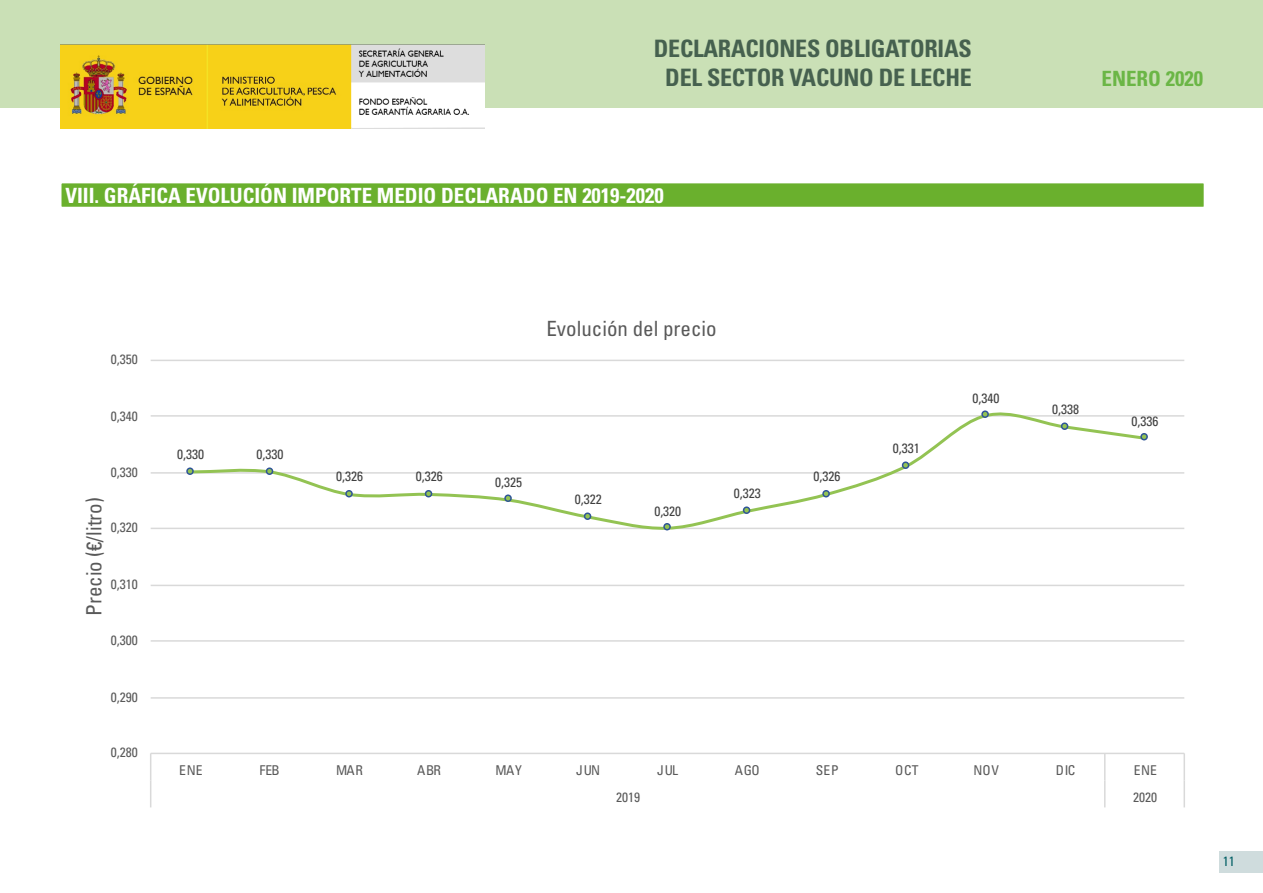
<style>
.page{position:relative;width:1263px;height:893px;background:#fff}
.page>*{position:absolute;margin:0;border:0;box-sizing:border-box;transform-origin:0 0}
.t1{font:700 condensed 24px/28.8px "Univers LT Std";letter-spacing:-.01em;color:#46614f;text-align:center}
.t2{font:700 condensed 21px "Univers LT Std";color:#fff}
.t3{font:condensed 21px "Univers LT Std";color:#595959}
.t4{font:700 condensed 21px "Univers LT Std";color:#6bb646}
.t5{font:condensed 13.5px "Univers LT Std";color:#595959}
.t6{font:condensed 13.5px "Univers LT Std";color:#404040}
.t7{font:condensed 13.5px "Univers LT Std";color:#046066}
</style>
<div class="page">
<div style="left:0;top:0;width:1263px;height:108px;background:#cae0b6"></div>
<img style="left:60px;top:44px;width:424px;height:84px">
<div style="left:1219px;top:851px;width:44px;height:21px;background:#cfdcdd"></div>
<div style="left:60px;top:182px;width:1145px;height:26px;background:#6ab02d;border:2px solid #fff"></div>
<hr style="left:151px;top:697px;width:1033px;height:2px;background:#d9d9d9">
<hr style="left:151px;top:640px;width:1033px;height:2px;background:#d9d9d9">
<hr style="left:151px;top:585px;width:1033px;height:1px;background:#d9d9d9">
<hr style="left:151px;top:528px;width:1033px;height:1px;background:#d9d9d9">
<hr style="left:151px;top:472px;width:1033px;height:2px;background:#d9d9d9">
<hr style="left:151px;top:415px;width:1033px;height:2px;background:#d9d9d9">
<hr style="left:151px;top:360px;width:1033px;height:1px;background:#d9d9d9">
<hr style="left:151px;top:753px;width:1033px;height:1px;background:#d9d9d9">
<hr style="left:1183px;top:753px;width:2px;height:27px;background:#d9d9d9">
<svg style="left:150px;top:753px;width:1px;height:54px"></svg>
<svg style="left:1104px;top:754px;width:1px;height:53px"></svg>
<hr style="left:1183px;top:780px;width:2px;height:27px;background:#d9d9d9">
<svg style="left:187px;top:412px;width:961px;height:118px"></svg>
<div style="left:186px;top:467px;width:8px;height:8px;border:2px solid #2f5597;border-radius:50%"></div>
<div style="left:266px;top:467px;width:7px;height:8px;border:2px solid #2f5597;border-radius:50%"></div>
<div style="left:345px;top:490px;width:8px;height:7px;border:2px solid #2f5597;border-radius:50%"></div>
<div style="left:425px;top:490px;width:7px;height:7px;border:2px solid #2f5597;border-radius:50%"></div>
<div style="left:504px;top:494px;width:8px;height:8px;border:2px solid #2f5597;border-radius:50%"></div>
<div style="left:584px;top:512px;width:7px;height:8px;border:2px solid #2f5597;border-radius:50%"></div>
<div style="left:663px;top:523px;width:8px;height:7px;border:2px solid #2f5597;border-radius:50%"></div>
<div style="left:743px;top:506px;width:7px;height:8px;border:2px solid #2f5597;border-radius:50%"></div>
<div style="left:822px;top:490px;width:8px;height:7px;border:2px solid #2f5597;border-radius:50%"></div>
<div style="left:902px;top:461px;width:7px;height:8px;border:2px solid #2f5597;border-radius:50%"></div>
<div style="left:981px;top:410px;width:8px;height:8px;border:2px solid #2f5597;border-radius:50%"></div>
<div style="left:1061px;top:422px;width:7px;height:8px;border:2px solid #2f5597;border-radius:50%"></div>
<div style="left:1140px;top:433px;width:8px;height:7px;border:2px solid #2f5597;border-radius:50%"></div>
<h1 class="t1" style="left:654px;top:34px;width:319px">DECLARACIONES OBLIGATORIAS<br>DEL SECTOR VACUNO DE LECHE</h1>
<h2 class="t2" style="left:65px;top:182px;width:600px">VIII. GRÁFICA EVOLUCIÓN IMPORTE MEDIO DECLARADO EN 2019-2020</h2>
<h2 class="t4" style="left:1101px;top:66px;width:103px">ENERO 2020</h2>
<p class="t5" style="left:111px;top:351px;width:28px">0,350</p>
<p class="t5" style="left:111px;top:408px;width:28px">0,340</p>
<p class="t5" style="left:111px;top:463px;width:28px">0,330</p>
<h2 class="t3" style="left:81px;top:616px;width:120px;rotate:-90deg">Precio (€/litro)</h2>
<p class="t5" style="left:111px;top:519px;width:28px">0,320</p>
<p class="t5" style="left:111px;top:576px;width:28px">0,310</p>
<p class="t5" style="left:111px;top:631px;width:28px">0,300</p>
<p class="t5" style="left:111px;top:688px;width:28px">0,290</p>
<p class="t5" style="left:111px;top:744px;width:28px">0,280</p>
<p class="t6" style="left:177px;top:445px;width:28px">0,330</p>
<p class="t6" style="left:257px;top:445px;width:28px">0,330</p>
<p class="t6" style="left:336px;top:468px;width:28px">0,326</p>
<p class="t6" style="left:416px;top:468px;width:28px">0,326</p>
<h2 class="t3" style="left:546px;top:315px;width:172px">Evolución del precio</h2>
<p class="t6" style="left:495px;top:474px;width:28px">0,325</p>
<p class="t6" style="left:575px;top:490px;width:28px">0,322</p>
<p class="t6" style="left:654px;top:502px;width:28px">0,320</p>
<p class="t6" style="left:734px;top:484px;width:28px">0,323</p>
<p class="t6" style="left:813px;top:468px;width:28px">0,326</p>
<p class="t6" style="left:893px;top:439px;width:28px">0,331</p>
<p class="t6" style="left:972px;top:390px;width:28px">0,340</p>
<p class="t6" style="left:1052px;top:400px;width:28px">0,338</p>
<p class="t6" style="left:1131px;top:412px;width:28px">0,336</p>
<p class="t5" style="left:179px;top:762px;width:25px">ENE</p>
<p class="t5" style="left:260px;top:762px;width:22px">FEB</p>
<p class="t5" style="left:336px;top:762px;width:29px">MAR</p>
<p class="t5" style="left:417px;top:762px;width:26px">ABR</p>
<p class="t5" style="left:496px;top:762px;width:28px">MAY</p>
<p class="t5" style="left:576px;top:762px;width:26px">JUN</p>
<p class="t5" style="left:657px;top:762px;width:23px">JUL</p>
<p class="t5" style="left:735px;top:762px;width:26px">AGO</p>
<p class="t5" style="left:816px;top:762px;width:24px">SEP</p>
<p class="t5" style="left:895px;top:762px;width:25px">OCT</p>
<p class="t5" style="left:973px;top:762px;width:27px">NOV</p>
<p class="t5" style="left:1056px;top:762px;width:21px">DIC</p>
<p class="t5" style="left:1134px;top:762px;width:25px">ENE</p>
<p class="t5" style="left:616px;top:789px;width:25px">2019</p>
<p class="t5" style="left:1133px;top:789px;width:25px">2020</p>
<p class="t7" style="left:1223px;top:853px;width:13px">11</p>
</div>
